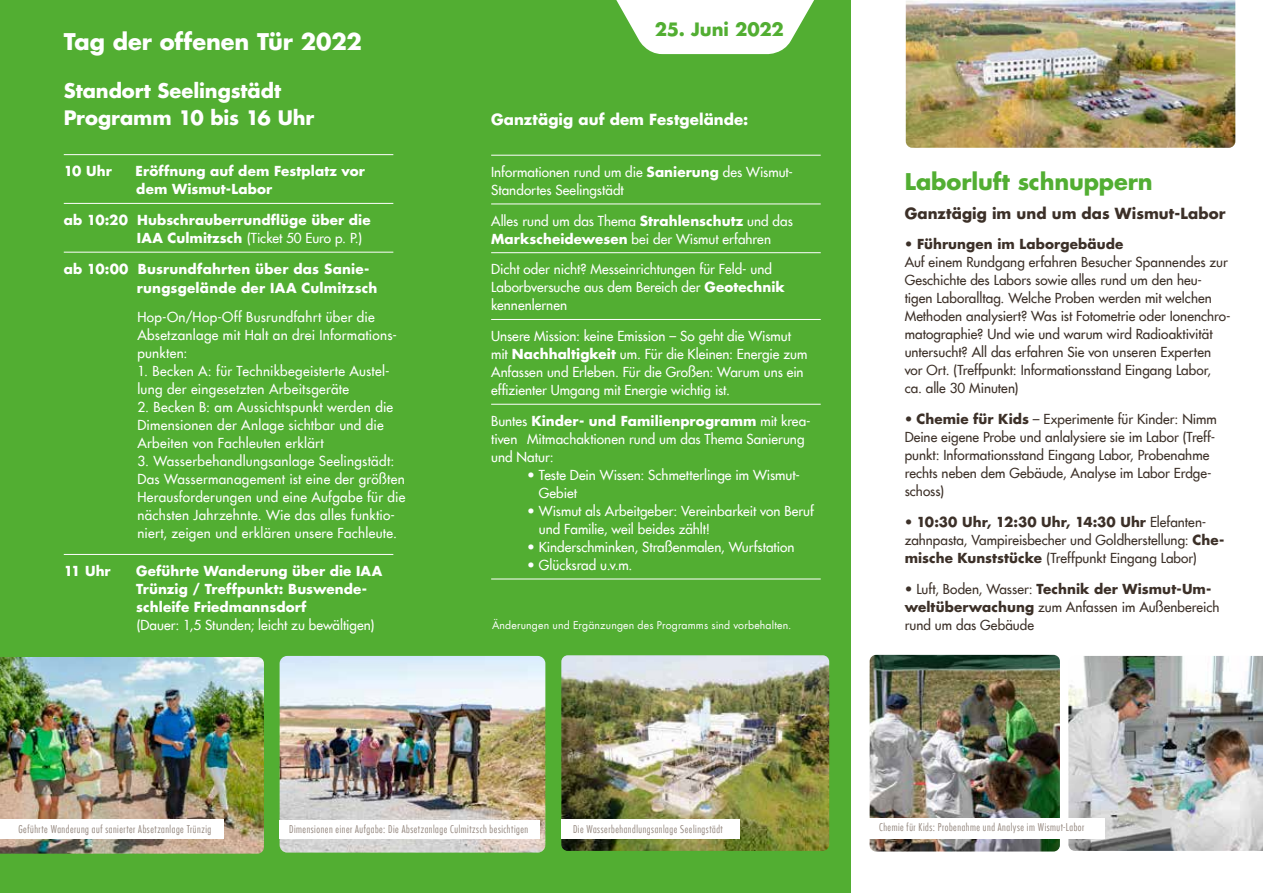
<style>
.page{position:relative;width:1263px;height:893px;background:#fff}
.page>*{position:absolute;margin:0;border:0;box-sizing:border-box;transform-origin:0 0}
.t1{font:700 22.5px "Futura Com";letter-spacing:-.005em;color:#fff}
.t2{font:700 22.5px "Futura Com";letter-spacing:-.005em;color:#52ae32}
.t3{font:700 19.5px "Futura Com";letter-spacing:-.005em;color:#fff}
.t4{font:700 18px "Futura Com";letter-spacing:-.01em;color:#52ae32}
.t5{font:700 15px "Futura Com";letter-spacing:.005em;color:#3c3028}
.t6{font:700 15px "Futura Com";letter-spacing:.005em;color:#fff}
.t7{font:500 13.5px/18px "Futura Com";letter-spacing:.01em;color:#fff}
.t8{font:500 13.5px/18px "Futura Com";letter-spacing:.005em;color:#3c3028}
.t9{font:700 13.5px/18px "Futura Com";letter-spacing:.01em;color:#fff}
.t10{font:300 condensed 10.5px "Futura Com";letter-spacing:.05em;color:#92857c}
.t11{font:10.5px "Futura Com";letter-spacing:.015em;color:#fff}
.s1{font-weight:500}
.s2{color:#fff}
.s3{font-weight:700}
</style>
<div class="page">
<img style="left:906px;top:0;width:329px;height:148px">
<div style="left:0;top:0;width:850px;height:893px;background:#52ae32"></div>
<hr style="left:64px;top:154px;width:329px;height:1px;background:#fff">
<hr style="left:64px;top:203px;width:329px;height:1px;background:#fff">
<hr style="left:64px;top:252px;width:329px;height:1px;background:#fff">
<hr style="left:64px;top:554px;width:329px;height:1px;background:#fff">
<svg style="left:616px;top:0;width:198px;height:54px"></svg>
<hr style="left:491px;top:155px;width:330px;height:1px;background:#fff">
<hr style="left:491px;top:204px;width:330px;height:1px;background:#fff">
<hr style="left:491px;top:252px;width:330px;height:1px;background:#fff">
<hr style="left:491px;top:319px;width:330px;height:1px;background:#fff">
<hr style="left:491px;top:404px;width:330px;height:1px;background:#fff">
<hr style="left:491px;top:579px;width:330px;height:1px;background:#fff">
<img style="left:0;top:657px;width:264px;height:197px">
<img style="left:1068px;top:656px;width:195px;height:195px">
<img style="left:561px;top:655px;width:268px;height:196px">
<div style="left:561px;top:820px;width:179px;height:19px;background:#fff"></div>
<div style="left:0;top:820px;width:223px;height:19px;background:#fff"></div>
<img style="left:280px;top:656px;width:265px;height:197px">
<div style="left:280px;top:821px;width:260px;height:18px;background:#fff"></div>
<img style="left:870px;top:655px;width:190px;height:196px">
<div style="left:868px;top:818px;width:236px;height:20px;background:#fff"></div>
<h1 class="t1" style="left:64px;top:25px;width:300px">Tag der offenen Tür 2022</h1>
<h2 class="t3" style="left:64px;top:76px;width:219px">Standort Seelingstädt</h2>
<h2 class="t3" style="left:64px;top:102px;width:252px">Programm 10 bis 16 Uhr</h2>
<p class="t9" style="left:64px;top:162px;width:50px">10 Uhr</p>
<p class="t9" style="left:136px;top:162px;width:231px">Eröffnung auf dem Festplatz vor dem Wismut-Labor</p>
<p class="t9" style="left:137px;top:211px;width:235px;text-indent:-73px">ab 10:20 Hubschrauberrundflüge über die<br>IAA Culmitzsch <span class="s1">(Ticket 50 Euro p. P.)</span></p>
<p class="t9" style="left:137px;top:259px;width:242px;line-height:19.5px;text-indent:-73px">ab 10:00 Busrundfahrten über das Sanie&shy;rungsgelände der IAA Culmitzsch</p>
<p class="t7" style="left:137px;top:307px;width:261px">Hop-On/Hop-Off Busrundfahrt über die<br>Absetzanlage mit Halt an drei Informations&shy;punkten:</p>
<p class="t7" style="left:137px;top:361px;width:254px">1. Becken A: für Technikbegeisterte Austel&shy;lung der eingesetzten Arbeitsgeräte</p>
<p class="t7" style="left:137px;top:397px;width:257px">2. Becken B: am Aussichtspunkt werden die<br>Dimensionen der Anlage sichtbar und die<br>Arbeiten von Fachleuten erklärt</p>
<p class="t7" style="left:137px;top:451px;width:270px">3. Wasserbehandlungsanlage Seelingstädt:<br>Das Wassermanagement ist eine der größten Herausforderungen und eine Aufgabe für die nächsten Jahrzehnte. Wie das alles funktio&shy;niert, zeigen und erklären unsere Fachleute.</p>
<p class="t9" style="left:64px;top:561px;width:48px">11 Uhr</p>
<p class="t9" style="left:136px;top:561px;width:247px">Geführte Wanderung über die IAA<br>Trünzig / Treffpunkt: Buswende&shy;schleife Friedmannsdorf</p>
<p class="t7" style="left:137px;top:615px;width:239px">(Dauer: 1,5 Stunden; leicht zu bewältigen)</p>
<h3 class="t4" style="left:655px;top:15px;width:143px">25. Juni 2022<span class="s2">9</span></h3>
<p class="t6" style="left:491px;top:108px;width:259px">Ganztägig auf dem Festgelände:</p>
<p class="t7" style="left:491px;top:162px;width:303px">Informationen rund um die <span class="s3">Sanierung</span> des Wismut-<br>Standortes Seelingstädt</p>
<p class="t7" style="left:491px;top:211px;width:303px">Alles rund um das Thema <span class="s3">Strahlenschutz</span> und das<br><span class="s3">Markscheidewesen</span> bei der Wismut erfahren</p>
<p class="t7" style="left:491px;top:260px;width:295px">Dicht oder nicht? Messeinrichtungen für Feld- und<br>Laborbversuche aus dem Bereich der <span class="s3">Geotechnik </span>kennenlernen</p>
<p class="t7" style="left:491px;top:326px;width:318px">Unsere Mission: keine Emission – So geht die Wismut mit <span class="s3">Nachhaltigkeit</span> um. Für die Kleinen: Energie zum Anfassen und Erleben. Für die Großen: Warum uns ein effizienter Umgang mit Energie wichtig ist.</p>
<p class="t7" style="left:491px;top:411px;width:321px">Buntes <span class="s3">Kinder- und Familienprogramm</span> mit krea&shy;tiven Mitmachaktionen rund um das Thema Sanierung und Natur:</p>
<p class="t7" style="left:539px;top:465px;width:263px;text-indent:-12px">• Teste Dein Wissen: Schmetterlinge im Wismut-<br>Gebiet</p>
<p class="t7" style="left:539px;top:501px;width:276px;text-indent:-12px">• Wismut als Arbeitgeber: Vereinbarkeit von Beruf und Familie, weil beides zählt!</p>
<p class="t7" style="left:527px;top:537px;width:269px">• Kinderschminken, Straßenmalen, Wurfstation</p>
<p class="t7" style="left:527px;top:555px;width:107px">• Glücksrad u.v.m.</p>
<p class="t11" style="left:492px;top:618px;width:301px">Änderungen und Ergänzungen des Programms sind vorbehalten.</p>
<h1 class="t2" style="left:905px;top:164px;width:250px">Laborluft schnuppern</h1>
<p class="t5" style="left:905px;top:201px;width:322px">Ganztägig im und um das Wismut-Labor</p>
<p class="t8" style="left:905px;top:235px;width:327px">• <span class="s3">Führungen im Laborgebäude<br></span>Auf einem Rundgang erfahren Besucher Spannendes zur Geschichte des Labors sowie alles rund um den heu&shy;tigen Laboralltag. Welche Proben werden mit welchen Methoden analysiert? Was ist Fotometrie oder Ionenchro&shy;matographie? Und wie und warum wird Radioaktivität untersucht? All das erfahren Sie von unseren Experten vor Ort. (Treffpunkt: Informationsstand Eingang Labor, ca. alle 30 Minuten)</p>
<p class="t8" style="left:905px;top:409px;width:314px">• <span class="s3">Chemie für Kids</span> – Experimente für Kinder: Nimm Deine eigene Probe und anlalysiere sie im Labor (Treff&shy;punkt: Informationsstand Eingang Labor, Probenahme rechts neben dem Gebäude, Analyse im Labor Erdge&shy;schoss)</p>
<p class="t8" style="left:905px;top:512px;width:321px">• <span class="s3">10:30 Uhr, 12:30 Uhr, 14:30 Uhr</span> Elefanten&shy;zahnpasta, Vampireisbecher und Goldherstellung: <span class="s3">Che&shy;mische Kunststücke</span> (Treffpunkt Eingang Labor)</p>
<p class="t8" style="left:905px;top:579px;width:316px">• Luft, Boden, Wasser: <span class="s3">Technik der Wismut-Um&shy;weltüberwachung</span> zum Anfassen im Außenbereich rund um das Gebäude</p>
<p class="t10" style="left:18px;top:822px;width:194px">Geführte Wanderung auf sanierter Absetzanlage Trünzig</p>
<p class="t10" style="left:289px;top:822px;width:241px">Dimensionen einer Aufgabe: Die Absetzanlage Culmitzsch besichtigen</p>
<p class="t10" style="left:573px;top:822px;width:151px">Die Wasserbehandlungsanlage Seelingstädt</p>
<p class="t10" style="left:879px;top:821px;width:207px">Chemie für Kids: Probenahme und Analyse im Wismut-Labor</p>
</div>
